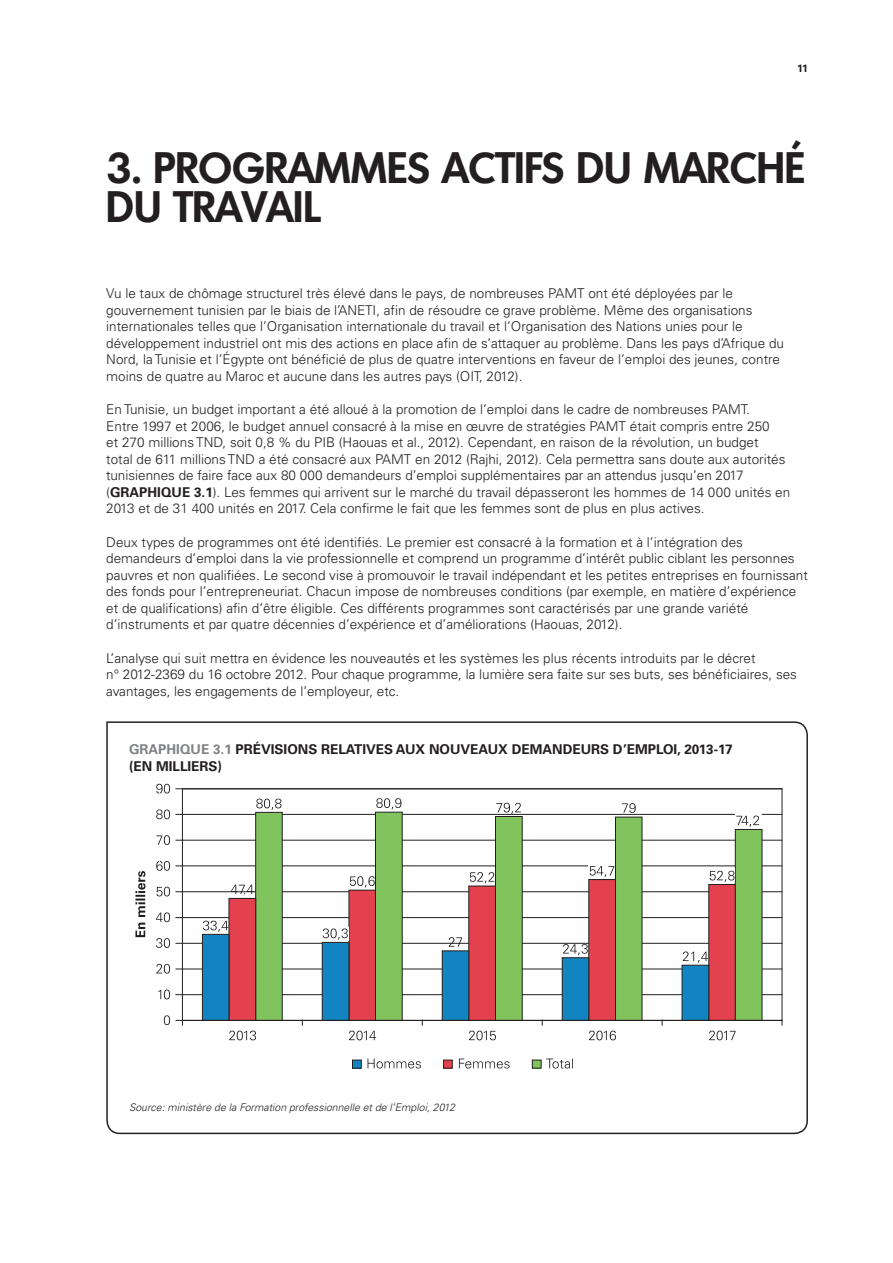
<style>
.page{position:relative;width:893px;height:1263px;background:#fff}
.page>*{position:absolute;margin:0;border:0;box-sizing:border-box;transform-origin:0 0}
.Main_Heading{font:600 42px/39px "Montreal";color:#231f20}
.Body_Text{font:300 13.5px/16.5px "Univers";color:#231f20}
.Title_Table{font:700 13.5px/16.5px "Univers";color:#231f20}
.Source{font:italic 300 10.5px "Univers";color:#231f20}
.t1{font:700 10.5px "Univers";color:#231f20}
.s1{font-weight:700}
.s2{color:#808285}
</style>
<div class="page">
<svg style="left:106px;top:721px;width:702px;height:414px"></svg>
<div style="left:128px;top:778px;width:659px;height:297px;background:#fff"></div>
<hr style="left:176px;top:1020px;width:606px;height:1px;background:#231f20">
<hr style="left:176px;top:994px;width:606px;height:1px;background:#231f20">
<hr style="left:176px;top:968px;width:606px;height:1px;background:#231f20">
<hr style="left:176px;top:943px;width:606px;height:1px;background:#231f20">
<hr style="left:176px;top:917px;width:606px;height:1px;background:#231f20">
<hr style="left:176px;top:891px;width:606px;height:1px;background:#231f20">
<hr style="left:176px;top:865px;width:606px;height:1px;background:#231f20">
<hr style="left:176px;top:840px;width:606px;height:1px;background:#231f20">
<hr style="left:176px;top:814px;width:606px;height:1px;background:#231f20">
<hr style="left:176px;top:788px;width:606px;height:1px;background:#231f20">
<div style="left:352px;top:1060px;width:9px;height:8px;background:#1284c2"></div>
<div style="left:352px;top:1059px;width:10px;height:9px;border:1px solid #231f20"></div>
<div style="left:443px;top:1060px;width:9px;height:8px;background:#e4414e"></div>
<div style="left:443px;top:1059px;width:10px;height:9px;border:1px solid #231f20"></div>
<div style="left:532px;top:1060px;width:9px;height:8px;background:#81c35d"></div>
<div style="left:532px;top:1059px;width:10px;height:9px;border:1px solid #231f20"></div>
<svg style="left:231px;top:885px;width:23px;height:11px"></svg>
<svg style="left:256px;top:799px;width:25px;height:11px"></svg>
<svg style="left:376px;top:798px;width:25px;height:11px"></svg>
<svg style="left:496px;top:803px;width:25px;height:8px"></svg>
<svg style="left:622px;top:803px;width:14px;height:8px"></svg>
<svg style="left:164px;top:1015px;width:6px;height:10px"></svg>
<svg style="left:158px;top:990px;width:12px;height:9px"></svg>
<svg style="left:156px;top:964px;width:14px;height:10px"></svg>
<svg style="left:156px;top:938px;width:14px;height:10px"></svg>
<svg style="left:156px;top:912px;width:14px;height:10px"></svg>
<svg style="left:157px;top:887px;width:13px;height:9px"></svg>
<svg style="left:156px;top:861px;width:14px;height:10px"></svg>
<svg style="left:156px;top:835px;width:14px;height:10px"></svg>
<svg style="left:156px;top:809px;width:14px;height:10px"></svg>
<svg style="left:156px;top:784px;width:14px;height:9px"></svg>
<svg style="left:367px;top:1058px;width:54px;height:10px"></svg>
<svg style="left:459px;top:1058px;width:51px;height:10px"></svg>
<svg style="left:546px;top:1058px;width:27px;height:10px"></svg>
<svg style="left:135px;top:871px;width:10px;height:66px"></svg>
<svg style="left:255px;top:811px;width:508px;height:208px"></svg>
<div style="left:709px;top:884px;width:26px;height:136px;background:#e4414e"></div>
<div style="left:708px;top:884px;width:28px;height:137px;border:1px solid #231f20"></div>
<div style="left:589px;top:879px;width:26px;height:141px;background:#e4414e"></div>
<div style="left:588px;top:879px;width:28px;height:142px;border:1px solid #231f20"></div>
<div style="left:469px;top:886px;width:26px;height:134px;background:#e4414e"></div>
<div style="left:468px;top:885px;width:28px;height:136px;border:1px solid #231f20"></div>
<div style="left:349px;top:890px;width:26px;height:130px;background:#e4414e"></div>
<div style="left:349px;top:890px;width:27px;height:131px;border:1px solid #231f20"></div>
<div style="left:229px;top:898px;width:27px;height:122px;background:#e4414e"></div>
<div style="left:229px;top:898px;width:27px;height:123px;border:1px solid #231f20"></div>
<div style="left:349px;top:874px;width:26px;height:14px;background:#fff"></div>
<div style="left:468px;top:870px;width:27px;height:13px;background:#fff"></div>
<div style="left:588px;top:864px;width:27px;height:13px;background:#fff"></div>
<div style="left:708px;top:868px;width:27px;height:14px;background:#fff"></div>
<div style="left:735px;top:813px;width:27px;height:14px;background:#fff"></div>
<svg style="left:202px;top:921px;width:534px;height:119px"></svg>
<svg style="left:350px;top:876px;width:25px;height:11px"></svg>
<svg style="left:470px;top:872px;width:24px;height:11px"></svg>
<svg style="left:590px;top:866px;width:24px;height:11px"></svg>
<svg style="left:710px;top:871px;width:24px;height:11px"></svg>
<svg style="left:736px;top:815px;width:23px;height:12px"></svg>
<div style="left:182px;top:788px;width:600px;height:233px;border:1px solid #231f20"></div>
<p class="t1" style="left:797px;top:62px;width:12px">11</p>
<p class="Main_Heading" style="left:106px;top:147px;width:701px">3. PROGRAMMES ACTIFS DU MARCHÉ<br>DU TRAVAIL</p>
<p class="Body_Text" style="left:106px;top:285px;width:679px">Vu le taux de chômage structurel très élevé dans le pays, de nombreuses PAMT ont été déployées par le gouvernement tunisien par le biais de l’ANETI, afin de résoudre ce grave problème. Même des organisations internationales telles que l’Organisation internationale du travail et l’Organisation des Nations unies pour le développement industriel ont mis des actions en place afin de s’attaquer au problème. Dans les pays d’Afrique du Nord, la Tunisie et l’Égypte ont bénéficié de plus de quatre interventions en faveur de l’emploi des jeunes, contre moins de quatre au Maroc et aucune dans les autres pays (OIT, 2012).</p>
<p class="Body_Text" style="left:106px;top:401px;width:685px">En Tunisie, un budget important a été alloué à la promotion de l’emploi dans le cadre de nombreuses PAMT.<br>Entre 1997 et 2006, le budget annuel consacré à la mise en œuvre de stratégies PAMT était compris entre 250<br>et 270 millions TND, soit 0,8 % du PIB (Haouas et al., 2012). Cependant, en raison de la révolution, un budget<br>total de 611 millions TND a été consacré aux PAMT en 2012 (Rajhi, 2012). Cela permettra sans doute aux autorités tunisiennes de faire face aux 80 000 demandeurs d’emploi supplémentaires par an attendus jusqu’en 2017 (<span class="s1">GRAPHIQUE 3.1</span>). Les femmes qui arrivent sur le marché du travail dépasseront les hommes de 14 000 unités en 2013 et de 31 400 unités en 2017. Cela confirme le fait que les femmes sont de plus en plus actives.</p>
<p class="Body_Text" style="left:106px;top:534px;width:703px">Deux types de programmes ont été identifiés. Le premier est consacré à la formation et à l’intégration des demandeurs d’emploi dans la vie professionnelle et comprend un programme d’intérêt public ciblant les personnes pauvres et non qualifiées. Le second vise à promouvoir le travail indépendant et les petites entreprises en fournissant des fonds pour l’entrepreneuriat. Chacun impose de nombreuses conditions (par exemple, en matière d’expérience et de qualifications) afin d’être éligible. Ces différents programmes sont caractérisés par une grande variété d’instruments et par quatre décennies d’expérience et d’améliorations (Haouas, 2012).</p>
<p class="Body_Text" style="left:106px;top:650px;width:692px">L’analyse qui suit mettra en évidence les nouveautés et les systèmes les plus récents introduits par le décret<br>n° 2012-2369 du 16 octobre 2012. Pour chaque programme, la lumière sera faite sur ses buts, ses bénéficiaires, ses avantages, les engagements de l’employeur, etc.</p>
<p class="Title_Table" style="left:129px;top:741px;width:605px"><span class="s2">GRAPHIQUE 3.1</span> PRÉVISIONS RELATIVES AUX NOUVEAUX DEMANDEURS D’EMPLOI, 2013-17 (EN MILLIERS)</p>
<p class="Source" style="left:129px;top:1101px;width:327px">Source: ministère de la Formation professionnelle et de l’Emploi, 2012</p>
</div>
